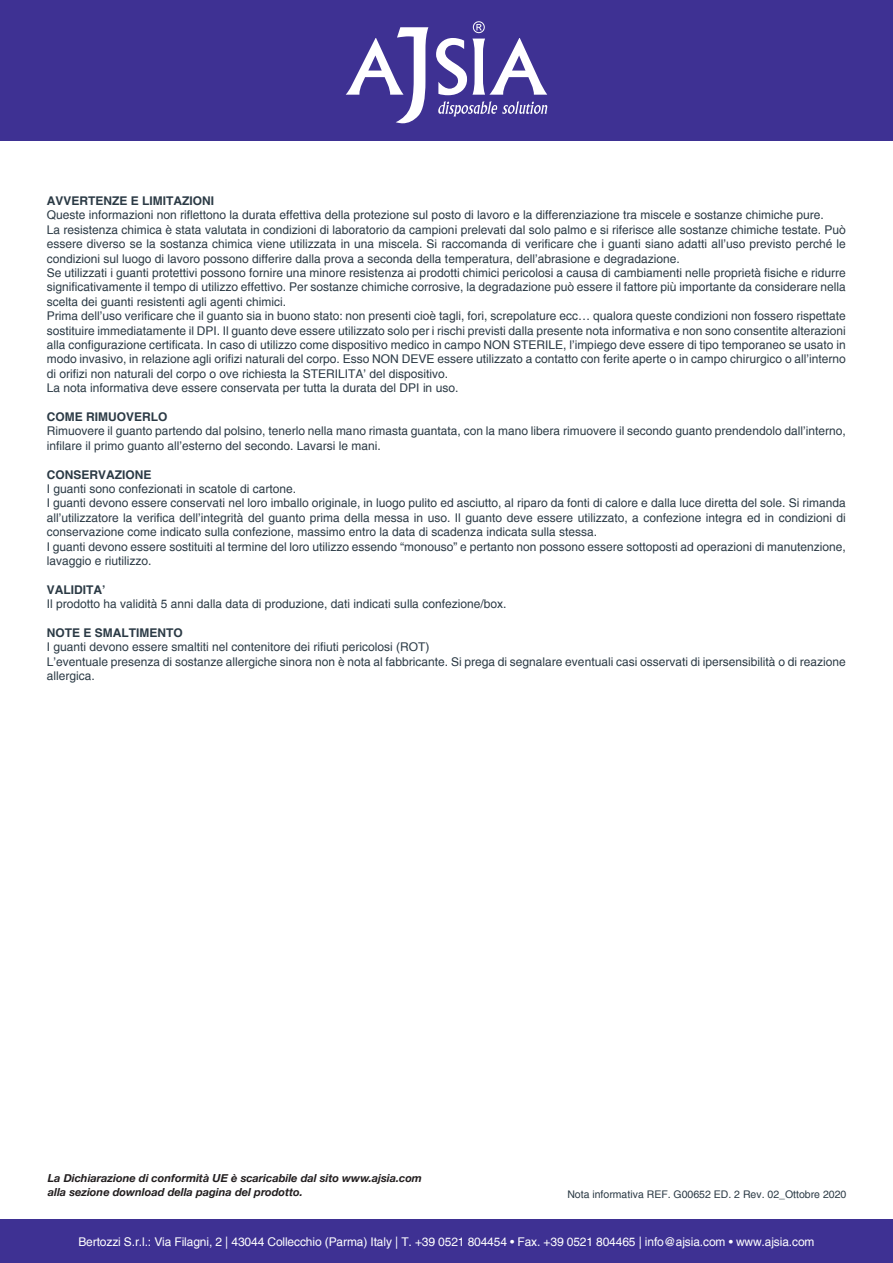
<style>
.page{position:relative;width:893px;height:1263px;background:#fff}
.page>*{position:absolute;margin:0;border:0;box-sizing:border-box;transform-origin:0 0}
.t1{font:12px/14.4px "Helvetica";color:#2b3a45;text-align:justify}
.t2{font:12px "Helvetica";letter-spacing:-.01em;color:#fff}
.t3{font:700 12px "Helvetica";color:#2b3a45}
.t4{font:italic 700 11.1px "Helvetica Neue";color:#231f20}
.t5{font:10.5px "Helvetica";color:#2b3a45}
</style>
<div class="page">
<div style="left:0;top:1220px;width:893px;height:43px;background:#3e3193"></div>
<div style="left:0;top:0;width:893px;height:141px;background:#3e3193"></div>
<svg style="left:346px;top:27px;width:82px;height:96px"></svg>
<svg style="left:436px;top:21px;width:111px;height:74px"></svg>
<svg style="left:438px;top:101px;width:109px;height:15px"></svg>
<p class="t3" style="left:47px;top:193px;width:169px">AVVERTENZE E LIMITAZIONI</p>
<p class="t1" style="left:47px;top:208px;width:779px">Queste informazioni non riflettono la durata effettiva della protezione sul posto di lavoro e la differenziazione tra miscele e sostanze chimiche pure.</p>
<p class="t1" style="left:47px;top:222px;width:801px">La resistenza chimica è stata valutata in condizioni di laboratorio da campioni prelevati dal solo palmo e si riferisce alle sostanze chimiche testate. Può essere diverso se la sostanza chimica viene utilizzata in una miscela. Si raccomanda di verificare che i guanti siano adatti all’uso previsto perché le condizioni sul luogo di lavoro possono differire dalla prova a seconda della temperatura, dell’abrasione e degradazione.</p>
<p class="t1" style="left:47px;top:265px;width:801px">Se utilizzati i guanti protettivi possono fornire una minore resistenza ai prodotti chimici pericolosi a causa di cambiamenti nelle proprietà fisiche e ridurre significativamente il tempo di utilizzo effettivo. Per sostanze chimiche corrosive, la degradazione può essere il fattore più importante da considerare nella scelta dei guanti resistenti agli agenti chimici.</p>
<p class="t1" style="left:47px;top:309px;width:801px">Prima dell’uso verificare che il guanto sia in buono stato: non presenti cioè tagli, fori, screpolature ecc… qualora queste condizioni non fossero rispettate sostituire immediatamente il DPI. Il guanto deve essere utilizzato solo per i rischi previsti dalla presente nota informativa e non sono consentite alterazioni alla configurazione certificata. In caso di utilizzo come dispositivo medico in campo NON STERILE, l’impiego deve essere di tipo temporaneo se usato in modo invasivo, in relazione agli orifizi naturali del corpo. Esso NON DEVE essere utilizzato a contatto con ferite aperte o in campo chirurgico o all’interno di orifizi non naturali del corpo o ove richiesta la STERILITA’ del dispositivo.</p>
<p class="t1" style="left:47px;top:381px;width:413px">La nota informativa deve essere conservata per tutta la durata del DPI in uso.</p>
<p class="t3" style="left:47px;top:409px;width:122px">COME RIMUOVERLO</p>
<p class="t1" style="left:47px;top:424px;width:801px">Rimuovere il guanto partendo dal polsino, tenerlo nella mano rimasta guantata, con la mano libera rimuovere il secondo guanto prendendolo dall’interno, infilare il primo guanto all’esterno del secondo. Lavarsi le mani.</p>
<p class="t3" style="left:47px;top:467px;width:106px">CONSERVAZIONE</p>
<p class="t1" style="left:47px;top:481px;width:251px">I guanti sono confezionati in scatole di cartone.</p>
<p class="t1" style="left:47px;top:496px;width:801px">I guanti devono essere conservati nel loro imballo originale, in luogo pulito ed asciutto, al riparo da fonti di calore e dalla luce diretta del sole. Si rimanda all’utilizzatore la verifica dell’integrità del guanto prima della messa in uso. Il guanto deve essere utilizzato, a confezione integra ed in condizioni di conservazione come indicato sulla confezione, massimo entro la data di scadenza indicata sulla stessa.</p>
<p class="t1" style="left:47px;top:539px;width:801px">I guanti devono essere sostituiti al termine del loro utilizzo essendo “monouso” e pertanto non possono essere sottoposti ad operazioni di manutenzione, lavaggio e riutilizzo.</p>
<p class="t3" style="left:47px;top:582px;width:60px">VALIDITA’</p>
<p class="t1" style="left:47px;top:597px;width:461px">Il prodotto ha validità 5 anni dalla data di produzione, dati indicati sulla confezione/box.</p>
<p class="t3" style="left:47px;top:625px;width:138px">NOTE E SMALTIMENTO</p>
<p class="t1" style="left:47px;top:640px;width:384px">I guanti devono essere smaltiti nel contenitore dei rifiuti pericolosi (ROT)</p>
<p class="t1" style="left:47px;top:654px;width:801px">L’eventuale presenza di sostanze allergiche sinora non è nota al fabbricante. Si prega di segnalare eventuali casi osservati di ipersensibilità o di reazione allergica.</p>
<p class="t4" style="left:48px;top:1171px;width:376px">La Dichiarazione di conformità UE è scaricabile dal sito www.ajsia.com</p>
<p class="t4" style="left:48px;top:1185px;width:257px">alla sezione download della pagina del prodotto.</p>
<p class="t2" style="left:78px;top:1234px;width:738px">Bertozzi S.r.l.: Via Filagni, 2 | 43044 Collecchio (Parma) Italy | T. +39 0521 804454 • Fax. +39 0521 804465 | info@ajsia.com • www.ajsia.com</p>
<p class="t5" style="left:567px;top:1188px;width:280px">Nota informativa REF. G00652 ED. 2 Rev. 02_Ottobre 2020</p>
</div>
